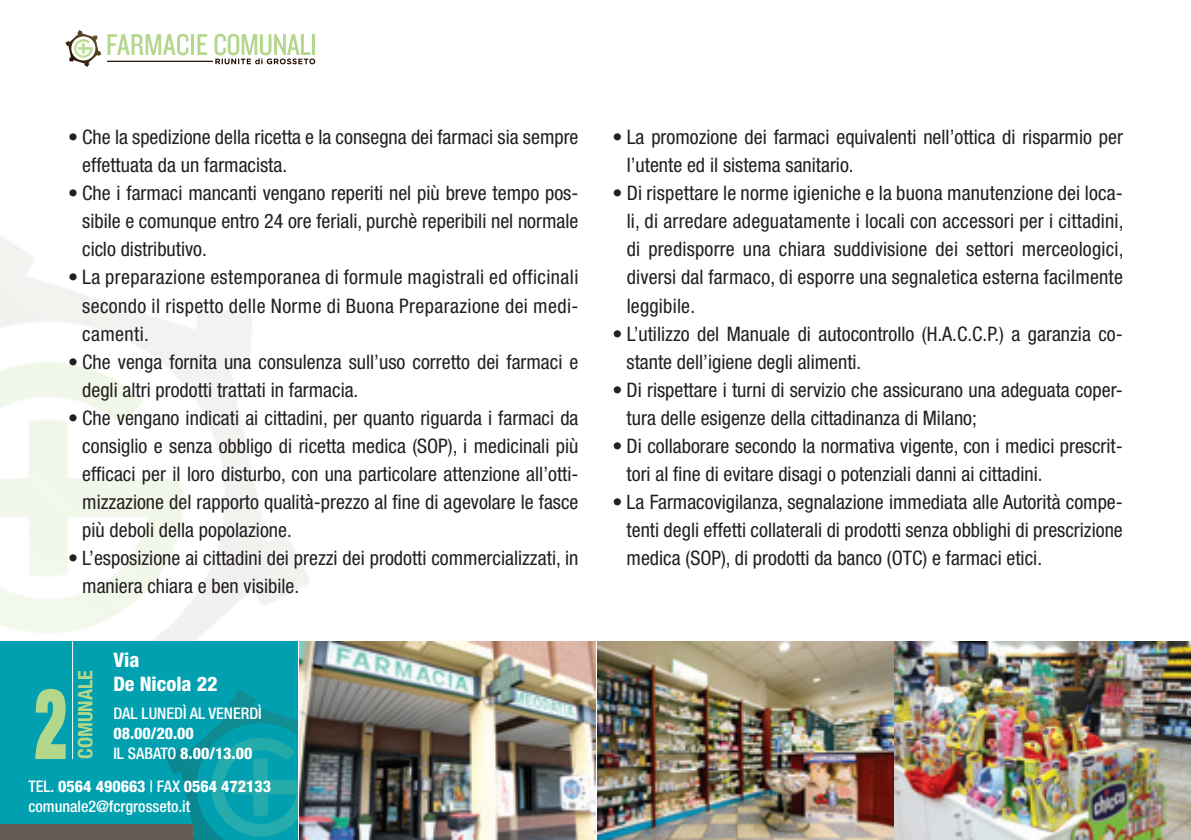
<style>
.page{position:relative;width:1191px;height:840px;background:#fff}
.page>*{position:absolute;margin:0;border:0;box-sizing:border-box;transform-origin:0 0}
.t1{font:900 expanded 99px "Helvetica Neue";color:#b3d78b;scale:.64 1}
.t2{font:condensed 20px/28px "Helvetica Neue";color:#231f20}
.t3{font:800 condensed 20px/24px "Helvetica Neue";color:#fff}
.t4{font:700 condensed 20px "Helvetica Neue";color:#b3d78b}
.t5{font:500 condensed 16px/20px "Helvetica Neue";color:#fff}
.t6{font:800 condensed 16px/20px "Helvetica Neue";color:#fff}
.s1{font-weight:500}
.s2{font-weight:800}
</style>
<div class="page">
<div style="left:0;top:641px;width:298px;height:198px;background:#00a0b0"></div>
<svg style="left:165px;top:689px;width:133px;height:150px"></svg>
<img style="left:299px;top:641px;width:296px;height:198px">
<img style="left:597px;top:641px;width:296px;height:198px">
<img style="left:895px;top:641px;width:296px;height:198px">
<hr style="left:72px;top:641px;width:1px;height:117px;background:#fff">
<div style="left:0;top:823px;width:193px;height:16px;background:#655c58"></div>
<svg style="left:65px;top:30px;width:36px;height:37px"></svg>
<hr style="left:107px;top:61px;width:106px;height:1px;background:#230d02">
<svg style="left:107px;top:34px;width:81px;height:21px"></svg>
<hr style="left:191px;top:34px;width:3px;height:21px;background:#b3d78b">
<svg style="left:197px;top:34px;width:10px;height:21px"></svg>
<svg style="left:214px;top:34px;width:101px;height:30px"></svg>
<p class="t2" style="left:82px;top:123px;width:498px;text-indent:-14px">• Che la spedizione della ricetta e la consegna dei farmaci sia sempre effettuata da un farmacista.</p>
<p class="t2" style="left:82px;top:179px;width:498px;text-align:justify;text-indent:-14px">• Che i farmaci mancanti vengano reperiti nel più breve tempo pos&shy;sibile e comunque entro 24 ore feriali, purchè reperibili nel normale ciclo distributivo.</p>
<p class="t2" style="left:82px;top:263px;width:498px;text-align:justify;text-indent:-14px">• La preparazione estemporanea di formule magistrali ed officinali secondo il rispetto delle Norme di Buona Preparazione dei medi&shy;camenti.</p>
<p class="t2" style="left:82px;top:347px;width:498px;text-indent:-14px">• Che venga fornita una consulenza sull’uso corretto dei farmaci e degli altri prodotti trattati in farmacia.</p>
<p class="t2" style="left:82px;top:403px;width:498px;text-align:justify;text-indent:-14px">• Che vengano indicati ai cittadini, per quanto riguarda i farmaci da consiglio e senza obbligo di ricetta medica (SOP), i medicinali più efficaci per il loro disturbo, con una particolare attenzione all’otti&shy;mizzazione del rapporto qualità-prezzo al fine di agevolare le fasce più deboli della popolazione.</p>
<p class="t2" style="left:82px;top:543px;width:498px;text-indent:-14px">• L’esposizione ai cittadini dei prezzi dei prodotti commercializzati, in maniera chiara e ben visibile.</p>
<p class="t3" style="left:113px;top:647px;width:106px">Via<br>De Nicola 22</p>
<p class="t5" style="left:113px;top:702px;width:150px">DAL LUNEDÌ AL VENERDÌ</p>
<p class="t6" style="left:113px;top:722px;width:140px">08.00/20.00<br><span class="s1">IL SABATO</span> 8.00/13.00</p>
<p class="t5" style="left:28px;top:775px;width:244px">TEL. <span class="s2">0564 490663</span> | FAX <span class="s2">0564 472133<br></span>COMUNALE2@FCRGROSSETO.IT</p>
<p class="t4" style="left:73px;top:758px;width:90px;rotate:-90deg">Comunale</p>
<h1 class="t1" style="left:34px;top:660px;width:53px">2</h1>
<p class="t2" style="left:627px;top:123px;width:498px;text-indent:-14px">• La promozione dei farmaci equivalenti nell’ottica di risparmio per l’utente ed il sistema sanitario.</p>
<p class="t2" style="left:626px;top:179px;width:498px;text-align:justify;text-indent:-14px">• Di rispettare le norme igieniche e la buona manutenzione dei loca&shy;li, di arredare adeguatamente i locali con accessori per i cittadini, di predisporre una chiara suddivisione dei settori merceologici, diversi dal farmaco, di esporre una segnaletica esterna facilmente leggibile.</p>
<p class="t2" style="left:626px;top:319px;width:498px;text-indent:-14px">• L’utilizzo del Manuale di autocontrollo (H.A.C.C.P.) a garanzia co&shy;stante dell’igiene degli alimenti.</p>
<p class="t2" style="left:626px;top:375px;width:498px;text-indent:-14px">• Di rispettare i turni di servizio che assicurano una adeguata coper&shy;tura delle esigenze della cittadinanza di Milano;</p>
<p class="t2" style="left:626px;top:431px;width:498px;text-indent:-14px">• Di collaborare secondo la normativa vigente, con i medici prescrit&shy;tori al fine di evitare disagi o potenziali danni ai cittadini.</p>
<p class="t2" style="left:626px;top:487px;width:498px;text-align:justify;text-indent:-14px">• La Farmacovigilanza, segnalazione immediata alle Autorità compe&shy;tenti degli effetti collaterali di prodotti senza obblighi di prescrizione medica (SOP), di prodotti da banco (OTC) e farmaci etici.</p>
</div>
